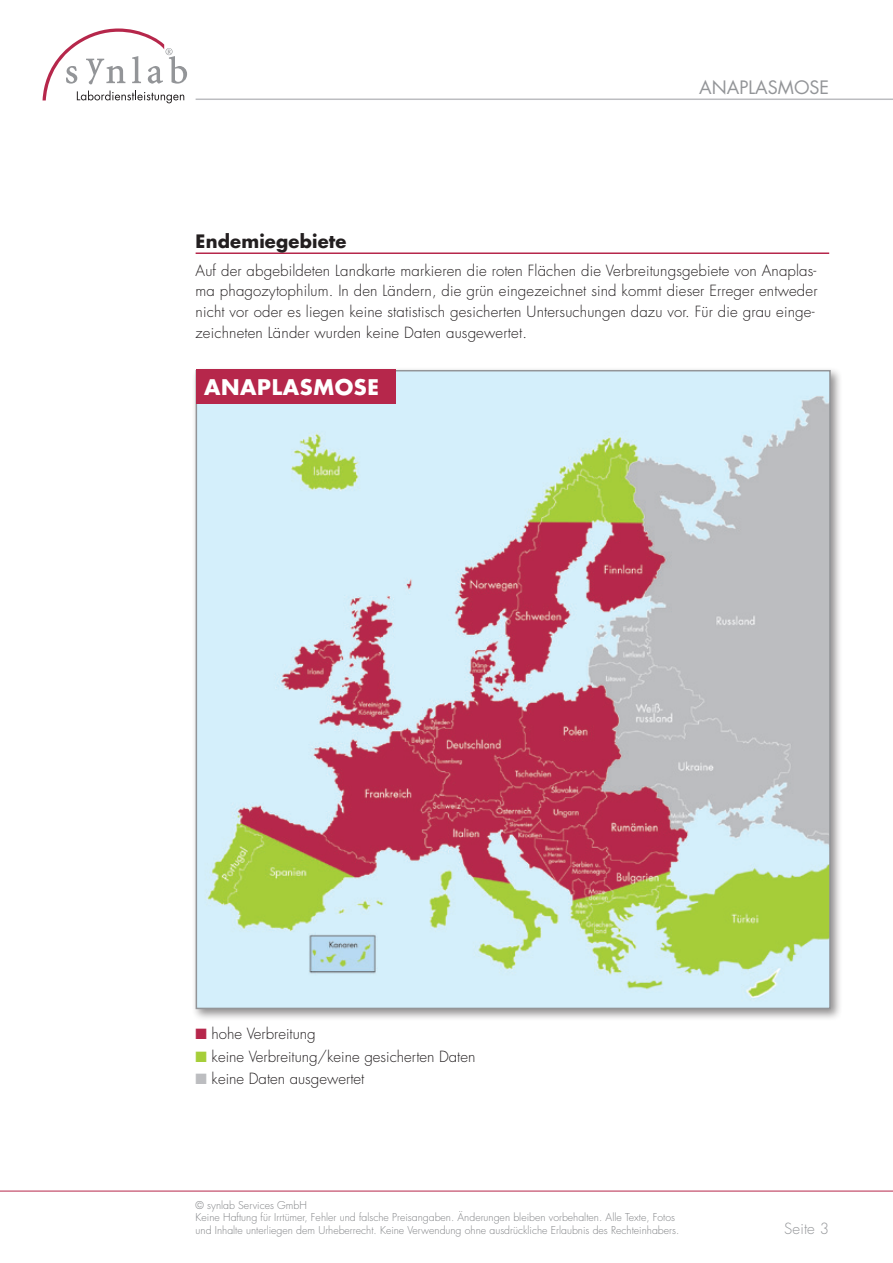
<style>
.page{position:relative;width:893px;height:1263px;background:#fff}
.page>*{position:absolute;margin:0;border:0;box-sizing:border-box;transform-origin:0 0}
.t1{font:700 21px "Futura";letter-spacing:.03em;color:#fff}
.t2{font:700 18px "Futura";letter-spacing:.01em;color:#231f20}
.t3{font:18px "Futura";color:#939598}
.t4{font:300 15px/19.5px "Futura";letter-spacing:.01em;color:#231f20}
.t5{font:300 15px "Futura";letter-spacing:.01em;color:#939598}
.t6{font:300 10.5px/12.6px "Futura";color:#808285}
.s1{color:#b6274b}
.s2{color:#a6ce39}
.s3{color:#bcbdc0}
</style>
<div class="page">
<hr style="left:196px;top:99px;width:697px;height:1px;background:#bcbdc0">
<svg style="left:43px;top:28px;width:144px;height:75px"></svg>
<hr style="left:0;top:1191px;width:893px;height:1px;background:#b6274b">
<hr style="left:196px;top:252px;width:633px;height:2px;background:#b6274b">
<div style="left:192px;top:366px;width:651px;height:655px;background:#231f20;opacity:.5"></div>
<img style="left:199px;top:373px;width:629px;height:633px">
<div style="left:196px;top:370px;width:199px;height:34px;background:#b6274b"></div>
<p class="t3" style="left:699px;top:76px;width:131px">ANAPLASMOSE</p>
<p class="t2" style="left:196px;top:229px;width:152px">ENDEMIEGEBIETE</p>
<p class="t4" style="left:196px;top:261px;width:623px">Auf der abgebildeten Landkarte markieren die roten Flächen die Verbreitungsgebiete von Anaplas&shy;ma phagozytophilum. In den Ländern, die grün eingezeichnet sind kommt dieser Erreger entweder</p>
<p class="t4" style="left:196px;top:301px;width:620px;line-height:21px">nicht vor oder es liegen keine statistisch gesicherten Untersuchungen dazu vor. Für die grau einge&shy;zeichneten Länder wurden keine Daten ausgewertet.</p>
<h1 class="t1" style="left:204px;top:373px;width:52px">ANAPLAS</h1>
<h1 class="t1" style="left:313px;top:373px;width:54px">MOSE</h1>
<p class="t4" style="left:196px;top:1024px;width:121px"><span class="s1">■</span> hohe Verbreitung</p>
<p class="t4" style="left:196px;top:1047px;width:281px"><span class="s2">■</span> keine Verbreitung/keine gesicherten Daten</p>
<p class="t4" style="left:196px;top:1069px;width:170px"><span class="s3">■</span> keine Daten ausgewertet</p>
<p class="t6" style="left:196px;top:1199px;width:485px">© synlab Services GmbH<br>Keine Haftung für Irrtümer, Fehler und falsche Preisangaben. Änderungen bleiben vorbehalten. Alle Texte, Fotos und Inhalte unterliegen dem Urheberrecht. Keine Verwendung ohne ausdrückliche Erlaubnis des Rechteinhabers.</p>
<p class="t5" style="left:784px;top:1219px;width:46px">Seite 3</p>
</div>
